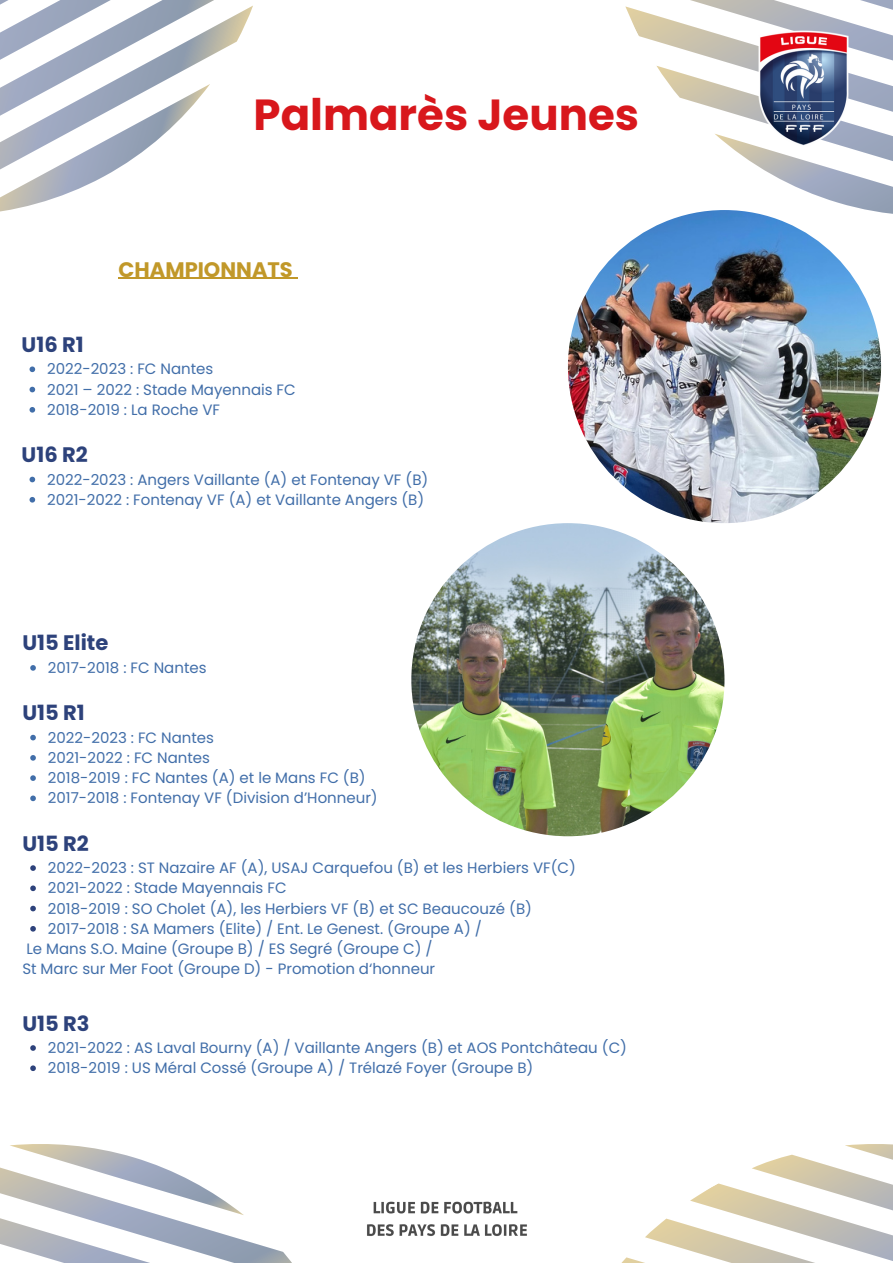
<style>
.page{position:relative;width:893px;height:1264px;background:#fff}
.page>*{position:absolute;margin:0;border:0;box-sizing:border-box;transform-origin:0 0}
.t1{font:700 43.5px "Poppins";color:#d8171c}
.t2{font:700 21px "Poppins";color:#2d427b}
.t3{font:700 21px "Poppins";color:#c19829}
.t4{font:15px "Poppins";color:#416ea9}
</style>
<div class="page">
<img style="left:378px;top:1201px;width:149px;height:35px">
<svg style="left:737px;top:187px;width:155px;height:118px"></svg>
<svg style="left:625px;top:6px;width:267px;height:181px"></svg>
<svg style="left:634px;top:0;width:258px;height:135px"></svg>
<img style="left:758px;top:30px;width:90px;height:119px">
<svg style="left:0;top:1144px;width:377px;height:118px"></svg>
<svg style="left:622px;top:1144px;width:270px;height:118px"></svg>
<svg style="left:233px;top:5px;width:20px;height:39px"></svg>
<svg style="left:0;top:162px;width:128px;height:50px"></svg>
<svg style="left:0;top:0;width:233px;height:162px"></svg>
<img style="left:568px;top:210px;width:313px;height:313px;border-radius:50%">
<img style="left:411px;top:523px;width:313px;height:313px;border-radius:50%">
<svg style="left:30px;top:366px;width:5px;height:6px"></svg>
<svg style="left:30px;top:387px;width:5px;height:5px"></svg>
<svg style="left:30px;top:407px;width:5px;height:5px"></svg>
<svg style="left:30px;top:476px;width:5px;height:6px"></svg>
<svg style="left:30px;top:497px;width:5px;height:5px"></svg>
<hr style="left:119px;top:278px;width:174px;height:1px;background:#c19829">
<svg style="left:30px;top:665px;width:6px;height:5px"></svg>
<svg style="left:30px;top:734px;width:6px;height:6px"></svg>
<svg style="left:30px;top:755px;width:6px;height:5px"></svg>
<svg style="left:30px;top:775px;width:6px;height:6px"></svg>
<svg style="left:30px;top:795px;width:6px;height:6px"></svg>
<svg style="left:30px;top:865px;width:6px;height:5px"></svg>
<svg style="left:30px;top:885px;width:6px;height:6px"></svg>
<svg style="left:30px;top:905px;width:6px;height:6px"></svg>
<svg style="left:30px;top:926px;width:6px;height:5px"></svg>
<svg style="left:30px;top:1045px;width:6px;height:5px"></svg>
<svg style="left:30px;top:1065px;width:6px;height:6px"></svg>
<p class="t1" style="left:253px;top:84px;width:387px">Palmarès Jeunes</p>
<p class="t2" style="left:22px;top:330px;width:64px">U16 R1</p>
<p class="t3" style="left:119px;top:254px;width:176px">CHAMPIONNATS</p>
<p class="t4" style="left:47px;top:358px;width:168px">2022-2023 : FC Nantes</p>
<p class="t4" style="left:47px;top:379px;width:250px">2021 – 2022 : Stade Mayennais FC</p>
<p class="t4" style="left:47px;top:399px;width:174px">2018-2019 : La Roche VF</p>
<p class="t2" style="left:22px;top:440px;width:68px">U16 R2</p>
<p class="t4" style="left:47px;top:469px;width:382px">2022-2023 : Angers Vaillante (A) et Fontenay VF (B)</p>
<p class="t4" style="left:47px;top:489px;width:378px">2021-2022 : Fontenay VF (A) et Vaillante Angers (B)</p>
<p class="t2" style="left:22px;top:628px;width:87px">U15 Elite</p>
<p class="t4" style="left:48px;top:657px;width:160px">2017-2018 : FC Nantes</p>
<p class="t2" style="left:22px;top:698px;width:64px">U15 R1</p>
<p class="t4" style="left:48px;top:727px;width:168px">2022-2023 : FC Nantes</p>
<p class="t4" style="left:48px;top:747px;width:164px">2021-2022 : FC Nantes</p>
<p class="t4" style="left:48px;top:767px;width:319px">2018-2019 : FC Nantes (A) et le Mans FC (B)</p>
<p class="t4" style="left:48px;top:787px;width:331px">2017-2018 : Fontenay VF (Division d’Honneur)</p>
<p class="t2" style="left:22px;top:828px;width:68px">U15 R2</p>
<p class="t4" style="left:48px;top:857px;width:529px">2022-2023 : ST Nazaire AF (A), USAJ Carquefou (B) et les Herbiers VF(C)</p>
<p class="t4" style="left:48px;top:877px;width:240px">2021-2022 : Stade Mayennais FC</p>
<p class="t4" style="left:48px;top:897px;width:485px">2018-2019 : SO Cholet (A), les Herbiers VF (B) et SC Beaucouzé (B)</p>
<p class="t4" style="left:48px;top:918px;width:435px">2017-2018 : SA Mamers (Elite) / Ent. Le Genest. (Groupe A) /</p>
<p class="t4" style="left:26px;top:938px;width:408px">Le Mans S.O. Maine (Groupe B) / ES Segré (Groupe C) /</p>
<p class="t4" style="left:22px;top:958px;width:414px">St Marc sur Mer Foot (Groupe D) - Promotion d‘honneur</p>
<p class="t2" style="left:22px;top:1008px;width:69px">U15 R3</p>
<p class="t4" style="left:48px;top:1037px;width:580px">2021-2022 : AS Laval Bourny (A) / Vaillante Angers (B) et AOS Pontchâteau (C)</p>
<p class="t4" style="left:48px;top:1057px;width:487px">2018-2019 : US Méral Cossé (Groupe A) / Trélazé Foyer (Groupe B)</p>
</div>
